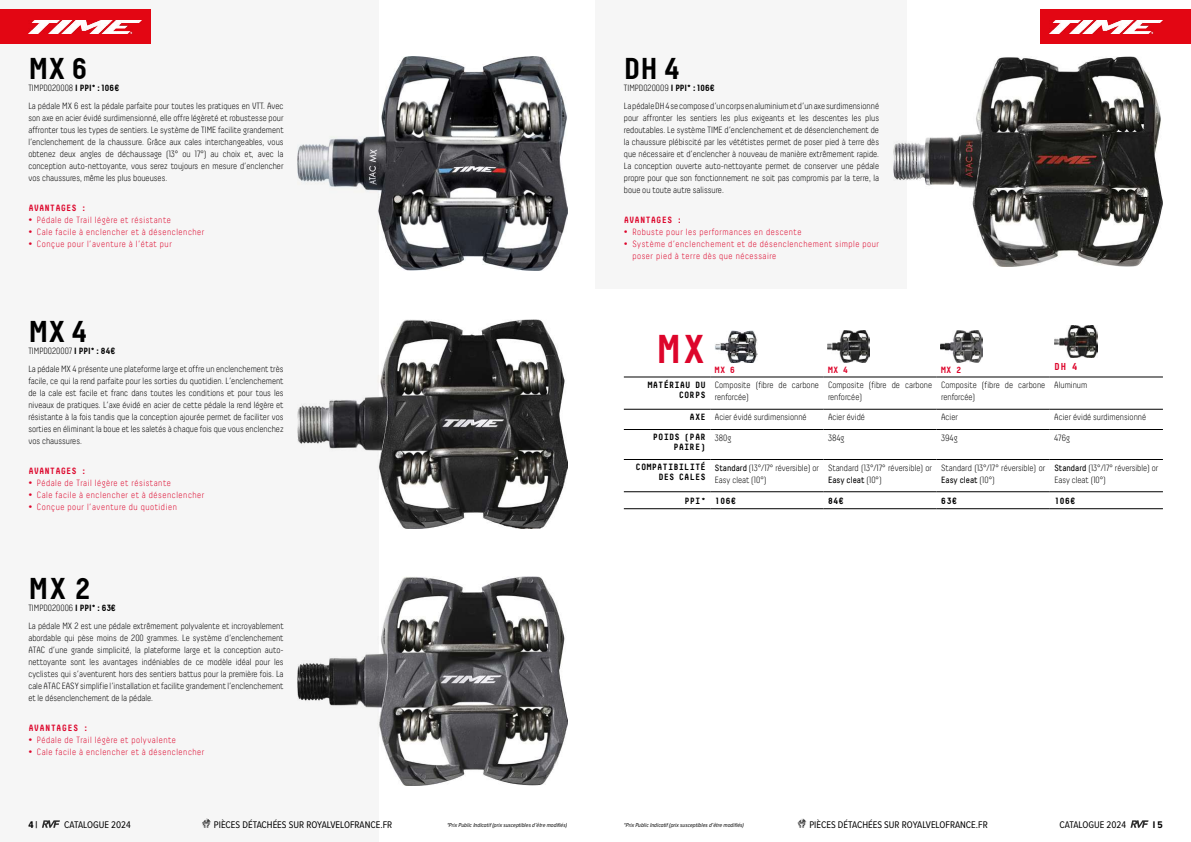
<style>
.page{position:relative;width:1191px;height:842px;background:#fff}
.page>*{position:absolute;margin:0;border:0;box-sizing:border-box;transform-origin:0 0}
.t1{font:700 40px "Decima Mono W01";color:#dd052b}
.t2{font:700 30px "Decima W01";color:#000}
.t3{font:10px "Proxima Nova Cond";color:#000}
.t4{font:700 10px "Proxima Nova Cond";color:#000}
.t5{font:700 10px "Decima Mono W01";color:#dd052b}
.t6{font:300 9px/12px "Decima W01";color:#000}
.t7{font:300 9px/12px "Decima W01";letter-spacing:.06em;color:#dd052b}
.t8{font:700 9px/10px "Decima Mono W01";color:#000;text-align:right}
.t9{font:700 9px "Decima Mono W01";color:#dd052b}
.t10{font:700 9px "Decima Mono W01";letter-spacing:.02em;color:#dd052b}
.t11{font:italic 6px "Proxima Nova Cond";color:#000}
.s1{font-weight:700}
.s2{font-family:"Decima Mono W01";font-weight:700}
.s3{font-weight:400}
</style>
<div class="page">
<div style="left:595px;top:0;width:312px;height:288px;background:#f6f6f6"></div>
<img style="left:893px;top:57px;width:269px;height:209px">
<div style="left:0;top:0;width:378px;height:842px;background:#f6f6f6"></div>
<img style="left:298px;top:57px;width:269px;height:214px">
<img style="left:298px;top:319px;width:269px;height:209px">
<img style="left:298px;top:576px;width:269px;height:209px">
<div style="left:1040px;top:10px;width:151px;height:34px;background:#e30613"></div>
<div style="left:0;top:10px;width:150px;height:34px;background:#e30613"></div>
<img style="left:29px;top:20px;width:113px;height:14px">
<img style="left:1049px;top:20px;width:113px;height:14px">
<svg style="left:202px;top:818px;width:9px;height:10px"></svg>
<svg style="left:797px;top:818px;width:10px;height:10px"></svg>
<svg style="left:42px;top:820px;width:18px;height:8px"></svg>
<svg style="left:1130px;top:820px;width:18px;height:8px"></svg>
<hr style="left:624px;top:377px;width:86px;height:1px;background:#000">
<hr style="left:710px;top:377px;width:113px;height:1px;background:#000">
<hr style="left:823px;top:377px;width:113px;height:1px;background:#000">
<hr style="left:936px;top:377px;width:113px;height:1px;background:#000">
<hr style="left:1049px;top:377px;width:114px;height:1px;background:#000">
<hr style="left:624px;top:409px;width:86px;height:1px;background:#000">
<hr style="left:710px;top:409px;width:113px;height:1px;background:#000">
<hr style="left:823px;top:409px;width:113px;height:1px;background:#000">
<hr style="left:936px;top:409px;width:113px;height:1px;background:#000">
<hr style="left:1049px;top:409px;width:114px;height:1px;background:#000">
<hr style="left:624px;top:429px;width:86px;height:1px;background:#000">
<hr style="left:710px;top:429px;width:113px;height:1px;background:#000">
<hr style="left:823px;top:429px;width:113px;height:1px;background:#000">
<hr style="left:936px;top:429px;width:113px;height:1px;background:#000">
<hr style="left:1049px;top:429px;width:114px;height:1px;background:#000">
<hr style="left:624px;top:459px;width:86px;height:1px;background:#000">
<hr style="left:710px;top:459px;width:113px;height:1px;background:#000">
<hr style="left:823px;top:459px;width:113px;height:1px;background:#000">
<hr style="left:936px;top:459px;width:113px;height:1px;background:#000">
<hr style="left:1049px;top:459px;width:114px;height:1px;background:#000">
<hr style="left:624px;top:491px;width:86px;height:1px;background:#000">
<hr style="left:710px;top:491px;width:113px;height:1px;background:#000">
<hr style="left:823px;top:491px;width:113px;height:1px;background:#000">
<hr style="left:936px;top:491px;width:113px;height:1px;background:#000">
<hr style="left:1049px;top:491px;width:114px;height:1px;background:#000">
<hr style="left:624px;top:508px;width:86px;height:1px;background:#000">
<hr style="left:710px;top:508px;width:113px;height:1px;background:#000">
<hr style="left:823px;top:508px;width:113px;height:1px;background:#000">
<hr style="left:936px;top:508px;width:113px;height:1px;background:#000">
<hr style="left:1049px;top:508px;width:114px;height:1px;background:#000">
<img style="left:715px;top:330px;width:43px;height:33px">
<img style="left:827px;top:330px;width:42px;height:33px">
<img style="left:941px;top:330px;width:41px;height:33px">
<img style="left:1054px;top:325px;width:43px;height:33px">
<h2 class="t2" style="left:28px;top:51px;width:61px">MX 6</h2>
<p class="t6" style="left:28px;top:79px;width:257px;line-height:18px">TIMPD020008 <span class="s1">I PPI* : 106€<br></span>La pédale MX 6 est la pédale parfaite pour toutes les pratiques en VTT. Avec</p>
<p class="t6" style="left:28px;top:112px;width:257px;text-align:justify">son axe en acier évidé surdimensionné, elle offre légèreté et robustesse pour affronter tous les types de sentiers. Le système de TIME facilite grandement l’enclenchement de la chaussure. Grâce aux cales interchangeables, vous obtenez deux angles de déchaussage (13° ou 17°) au choix et, avec la conception auto-nettoyante, vous serez toujours en mesure d’enclencher vos chaussures, même les plus boueuses.</p>
<p class="t9" style="left:28px;top:203px;width:60px">AVANTAGES :</p>
<p class="t7" style="left:28px;top:214px;width:144px">• Pédale de Trail légère et résistante</p>
<p class="t7" style="left:28px;top:226px;width:178px">• Cale facile à enclencher et à désenclencher</p>
<p class="t7" style="left:28px;top:238px;width:145px">• Conçue pour l’aventure à l’état pur</p>
<h2 class="t2" style="left:28px;top:313px;width:61px">MX 4</h2>
<p class="t6" style="left:28px;top:341px;width:257px;line-height:18px">TIMPD020007 <span class="s1">I PPI* : 84€<br></span>La pédale MX 4 présente une plateforme large et offre un enclenchement très</p>
<p class="t6" style="left:28px;top:374px;width:257px;text-align:justify">facile, ce qui la rend parfaite pour les sorties du quotidien. L’enclenchement de la cale est facile et franc dans toutes les conditions et pour tous les niveaux de pratiques. L’axe évidé en acier de cette pédale la rend légère et résistante à la fois tandis que la conception ajourée permet de faciliter vos sorties en éliminant la boue et les saletés à chaque fois que vous enclenchez vos chaussures.</p>
<p class="t9" style="left:28px;top:465px;width:60px">AVANTAGES :</p>
<p class="t7" style="left:28px;top:476px;width:144px">• Pédale de Trail légère et résistante</p>
<p class="t7" style="left:28px;top:488px;width:178px">• Cale facile à enclencher et à désenclencher</p>
<p class="t7" style="left:28px;top:500px;width:150px">• Conçue pour l’aventure du quotidien</p>
<h2 class="t2" style="left:28px;top:571px;width:64px">MX 2</h2>
<p class="t6" style="left:28px;top:599px;width:257px;line-height:18px">TIMPD020006 <span class="s1">I PPI* : 63€<br></span>La pédale MX 2 est une pédale extrêmement polyvalente et incroyablement</p>
<p class="t6" style="left:28px;top:632px;width:257px;text-align:justify">abordable qui pèse moins de 200 grammes. Le système d’enclenchement ATAC d’une grande simplicité, la plateforme large et la conception auto&shy;nettoyante sont les avantages indéniables de ce modèle idéal pour les cyclistes qui s’aventurent hors des sentiers battus pour la première fois. La cale ATAC EASY simplifie l’installation et facilite grandement l’enclenchement et le désenclenchement de la pédale.</p>
<p class="t10" style="left:28px;top:722px;width:62px">AVANTAGES :</p>
<p class="t7" style="left:28px;top:734px;width:149px">• Pédale de Trail légère et polyvalente</p>
<p class="t7" style="left:28px;top:746px;width:178px">• Cale facile à enclencher et à désenclencher</p>
<h2 class="t2" style="left:624px;top:51px;width:58px">DH 4</h2>
<p class="t6" style="left:624px;top:79px;width:257px;line-height:18px">TIMPD020009 <span class="s1">I PPI* : 106€<br></span>La pédale DH 4se compose d’un corps en aluminium et d’un axe surdimensionné</p>
<p class="t6" style="left:624px;top:112px;width:257px;text-align:justify">pour affronter les sentiers les plus exigeants et les descentes les plus redoutables. Le système TIME d’enclenchement et de désenclenchement de la chaussure plébiscité par les vététistes permet de poser pied à terre dès que nécessaire et d’enclencher à nouveau de manière extrêmement rapide.<br>La conception ouverte auto-nettoyante permet de conserver une pédale propre pour que son fonctionnement ne soit pas compromis par la terre, la boue ou toute autre salissure.</p>
<p class="t9" style="left:624px;top:215px;width:60px">AVANTAGES :</p>
<p class="t7" style="left:624px;top:226px;width:179px">• Robuste pour les performances en descente</p>
<p class="t7" style="left:632px;top:238px;width:248px;text-indent:-9px">• Système d’enclenchement et de désenclenchement simple pour poser pied à terre dès que nécessaire</p>
<h1 class="t1" style="left:657px;top:325px;width:51px">MX</h1>
<p class="t9" style="left:714px;top:364px;width:22px">MX 6</p>
<p class="t9" style="left:827px;top:364px;width:22px">MX 4</p>
<p class="t9" style="left:941px;top:364px;width:22px">MX 2</p>
<p class="t5" style="left:1054px;top:360px;width:25px">DH 4</p>
<p class="t8" style="left:647px;top:380px;width:60px">MATÉRIAU DU<br>CORPS</p>
<p class="t6" style="left:715px;top:379px;width:106px">Composite (fibre de carbone renforcée)</p>
<p class="t6" style="left:828px;top:379px;width:106px">Composite (fibre de carbone renforcée)</p>
<p class="t6" style="left:941px;top:379px;width:106px">Composite (fibre de carbone renforcée)</p>
<p class="t6" style="left:1054px;top:379px;width:35px">Aluminum</p>
<p class="t6" style="left:689px;top:411px;width:119px"><span class="s2">AXE</span> Acier évidé surdimensionné</p>
<p class="t6" style="left:828px;top:411px;width:38px">Acier évidé</p>
<p class="t6" style="left:941px;top:411px;width:18px">Acier</p>
<p class="t6" style="left:1054px;top:411px;width:93px">Acier évidé surdimensionné</p>
<p class="t8" style="left:653px;top:432px;width:54px">POIDS (PAR<br>PAIRE)</p>
<p class="t6" style="left:715px;top:432px;width:18px">380g</p>
<p class="t6" style="left:828px;top:432px;width:18px">384g</p>
<p class="t6" style="left:941px;top:432px;width:18px">394g</p>
<p class="t6" style="left:1054px;top:432px;width:17px">476g</p>
<p class="t8" style="left:635px;top:462px;width:72px">COMPATIBILITÉ<br>DES CALES</p>
<p class="t6" style="left:715px;top:462px;width:106px"><span class="s3">Standard</span> (13°/17° réversible) or<br>Easy cleat (10°)</p>
<p class="t6" style="left:828px;top:462px;width:106px">Standard (13°/17° réversible) or<br><span class="s3">Easy cleat</span> (10°)</p>
<p class="t6" style="left:941px;top:462px;width:106px">Standard (13°/17° réversible) or<br><span class="s3">Easy cleat</span> (10°)</p>
<p class="t6" style="left:1054px;top:462px;width:106px"><span class="s3">Standard</span> (13°/17° réversible) or<br>Easy cleat (10°)</p>
<p class="t8" style="left:684px;top:496px;width:53px">PPI* 106€</p>
<p class="t8" style="left:827px;top:496px;width:18px">84€</p>
<p class="t8" style="left:941px;top:496px;width:18px">63€</p>
<p class="t8" style="left:1054px;top:496px;width:23px">106€</p>
<p class="t4" style="left:28px;top:817px;width:11px">4 |</p>
<p class="t3" style="left:64px;top:817px;width:68px">CATALOGUE 2024</p>
<p class="t3" style="left:214px;top:817px;width:180px">PIÈCES DÉTACHÉES SUR ROYALVELOFRANCE.FR</p>
<p class="t11" style="left:447px;top:820px;width:122px">*Prix Public Indicatif (prix susceptibles d’être modifiés)</p>
<p class="t11" style="left:624px;top:820px;width:122px">*Prix Public Indicatif (prix susceptibles d’être modifiés)</p>
<p class="t3" style="left:809px;top:817px;width:180px">PIÈCES DÉTACHÉES SUR ROYALVELOFRANCE.FR</p>
<p class="t3" style="left:1059px;top:817px;width:68px">CATALOGUE 2024</p>
<p class="t4" style="left:1152px;top:817px;width:11px">I 5</p>
</div>
